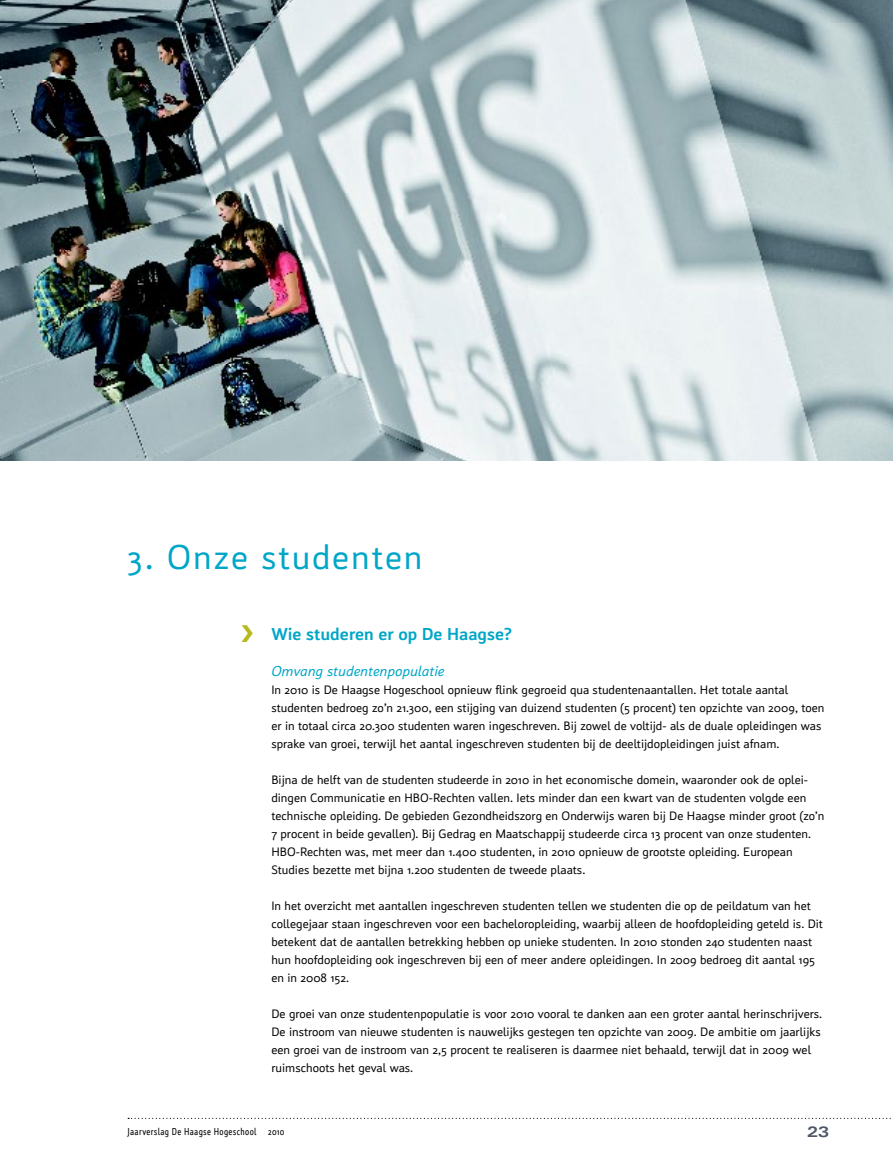
<style>
.page{position:relative;width:893px;height:1170px;background:#fff}
.page>*{position:absolute;margin:0;border:0;box-sizing:border-box;transform-origin:0 0}
.t1{font:36px "Insider";letter-spacing:.05em;color:#00a6c8}
.t2{font:700 36px "Insider";color:#b6ba1d}
.t3{font:700 18px "Insider";color:#00a6c8}
.t4{font:italic 15px "Insider";color:#00a6c8}
.t5{font:700 expanded 15px "Univers LT Std";color:#4e5865}
.t6{font:12.75px/18px "Insider";color:#000}
.t7{font:10.5px "Insider C Regular";letter-spacing:.03em;color:#000}
</style>
<div class="page">
<svg style="left:128px;top:1117px;width:763px;height:1px"></svg>
<img style="left:0;top:0;width:893px;height:460px">
<h1 class="t1" style="left:128px;top:537px;width:297px">3. Onze studenten</h1>
<h1 class="t2" style="left:240px;top:609px;width:15px">›</h1>
<h2 class="t3" style="left:271px;top:624px;width:242px">Wie studeren er op De Haagse?</h2>
<p class="t4" style="left:271px;top:663px;width:174px">Omvang studentenpopulatie</p>
<p class="t6" style="left:271px;top:681px;width:555px">In 2010 is De Haagse Hogeschool opnieuw flink gegroeid qua studentenaantallen. Het totale aantal studenten bedroeg zo’n 21.300, een stijging van duizend studenten (5 procent) ten opzichte van 2009, toen er in totaal circa 20.300 studenten waren ingeschreven. Bij zowel de voltijd- als de duale opleidingen was sprake van groei, terwijl het aantal ingeschreven studenten bij de deeltijdopleidingen juist afnam.</p>
<p class="t6" style="left:271px;top:771px;width:554px">Bijna de helft van de studenten studeerde in 2010 in het economische domein, waaronder ook de oplei&shy;dingen Communicatie en HBO-Rechten vallen. Iets minder dan een kwart van de studenten volgde een technische opleiding. De gebieden Gezondheidszorg en Onderwijs waren bij De Haagse minder groot (zo’n 7 procent in beide gevallen). Bij Gedrag en Maatschappij studeerde circa 13 procent van onze studenten.<br>HBO-Rechten was, met meer dan 1.400 studenten, in 2010 opnieuw de grootste opleiding. European Studies bezette met bijna 1.200 studenten de tweede plaats.</p>
<p class="t6" style="left:271px;top:897px;width:553px">In het overzicht met aantallen ingeschreven studenten tellen we studenten die op de peildatum van het collegejaar staan ingeschreven voor een bacheloropleiding, waarbij alleen de hoofdopleiding geteld is. Dit betekent dat de aantallen betrekking hebben op unieke studenten. In 2010 stonden 240 studenten naast hun hoofdopleiding ook ingeschreven bij een of meer andere opleidingen. In 2009 bedroeg dit aantal 195 en in 2008 152.</p>
<p class="t6" style="left:271px;top:1005px;width:552px">De groei van onze studentenpopulatie is voor 2010 vooral te danken aan een groter aantal herinschrijvers.<br>De instroom van nieuwe studenten is nauwelijks gestegen ten opzichte van 2009. De ambitie om jaarlijks een groei van de instroom van 2,5 procent te realiseren is daarmee niet behaald, terwijl dat in 2009 wel ruimschoots het geval was.</p>
<p class="t7" style="left:128px;top:1125px;width:158px">Jaarverslag De Haagse Hogeschool 2010</p>
<p class="t5" style="left:807px;top:1123px;width:24px">23</p>
</div>
